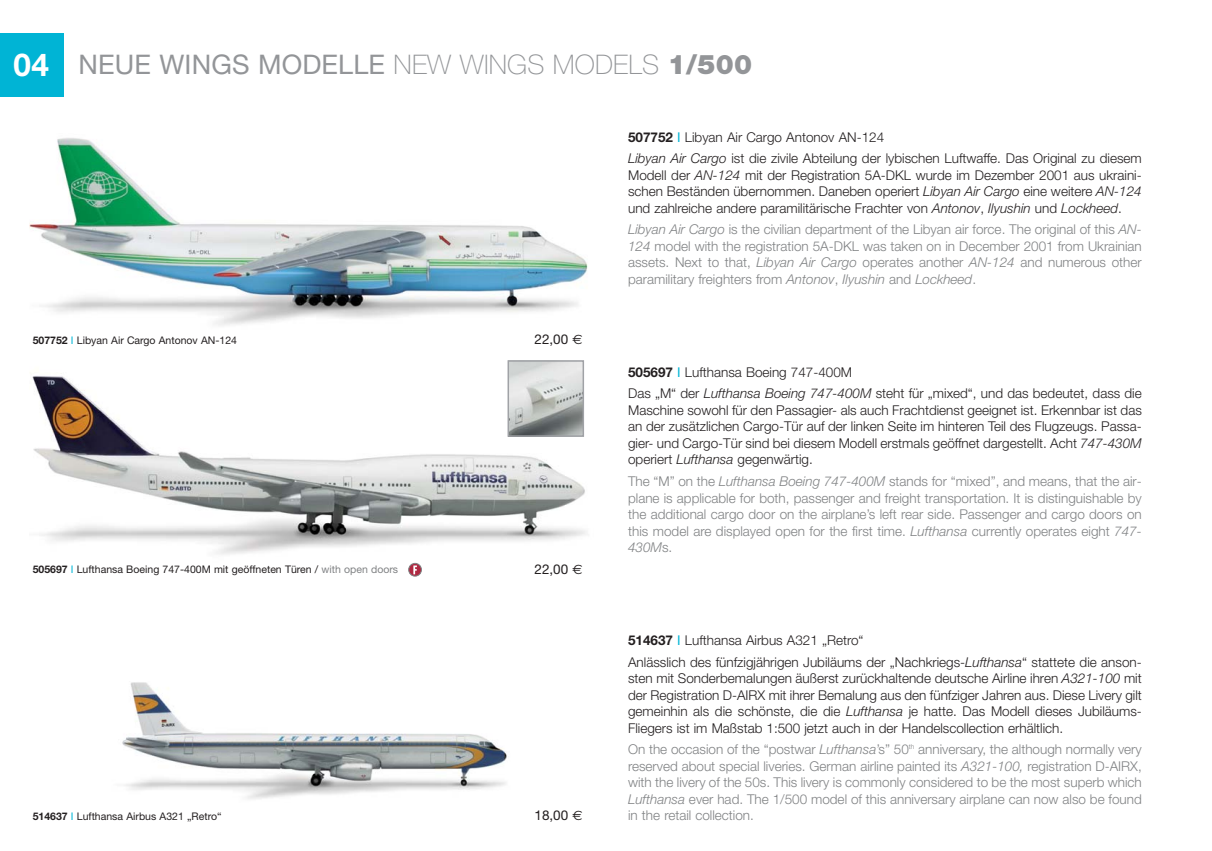
<style>
.page{position:relative;width:1212px;height:851px;background:#fff}
.page>*{position:absolute;margin:0;border:0;box-sizing:border-box;transform-origin:0 0}
.t1{font:27px "Helvetica Neue";letter-spacing:.005em;color:#939598}
.t2{font:300 13.5px/16.5px "Helvetica Neue";color:#231f20}
.t3{font:300 13.5px/16.5px "Helvetica Neue";color:#808284;text-align:justify}
.t4{font:13.5px "Helvetica Neue";color:#231f20}
.t5{font:10.5px "Helvetica Neue";color:#231f20}
.s1{font-weight:700;font-size:31.5px;color:#fff}
.s2{font-weight:100}
.s3{font-weight:900}
.s4{font-weight:700}
.s5{font-weight:400;color:#00b4d5}
.s6{font-style:italic}
.s7{color:#00b4d5}
.s8{font-family:"Euro Sans"}
.s9{color:#808284}
</style>
<div class="page">
<div style="left:0;top:33px;width:63px;height:63px;background:#00b4d5"></div>
<img style="left:32px;top:376px;width:555px;height:201px">
<img style="left:122px;top:682px;width:385px;height:117px">
<img style="left:29px;top:138px;width:559px;height:188px">
<div style="left:409px;top:563px;width:12px;height:13px;background:#af2942;border-radius:50%"></div>
<div style="left:408px;top:563px;width:14px;height:13px;border:1px solid #808284;border-radius:50%"></div>
<svg style="left:413px;top:565px;width:4px;height:9px"></svg>
<img style="left:510px;top:363px;width:71px;height:71px">
<div style="left:507px;top:360px;width:77px;height:77px;border:2px solid #a0a2a6"></div>
<h1 class="t1" style="left:14px;top:54px;width:740px"><span class="s1">04</span> NEUE WINGS MODELLE <span class="s2">NEW WINGS MODELS</span> <span class="s3">1/500</span></h1>
<p class="t2" style="left:628px;top:127px;width:515px;line-height:21.6px"><span class="s4">507752</span> <span class="s5">I</span> Libyan Air Cargo Antonov AN-124<br><span class="s6">Libyan Air Cargo</span> ist die zivile Abteilung der lybischen Luftwaffe. Das Original zu diesem</p>
<p class="t2" style="left:628px;top:168px;width:515px;text-align:justify">Modell der <span class="s6">AN-124</span> mit der Registration 5A-DKL wurde im Dezember 2001 aus ukraini&shy;schen Beständen übernommen. Daneben operiert <span class="s6">Libyan Air Cargo</span> eine weitere <span class="s6">AN-124 </span>und zahlreiche andere paramilitärische Frachter von <span class="s6">Antonov</span>, <span class="s6">Ilyushin</span> und <span class="s6">Lockheed</span>.</p>
<p class="t3" style="left:628px;top:222px;width:515px"><span class="s6">Libyan Air Cargo</span> is the civilian department of the Libyan air force. The original of this <span class="s6">AN-124</span> model with the registration 5A-DKL was taken on in December 2001 from Ukrainian assets. Next to that, <span class="s6">Libyan Air Cargo</span> operates another <span class="s6">AN-124</span> and numerous other paramilitary freighters from <span class="s6">Antonov</span>, <span class="s6">Ilyushin</span> and <span class="s6">Lockheed</span>.</p>
<p class="t5" style="left:33px;top:336px;width:206px"><span class="s4">507752</span> <span class="s7">I</span> Libyan Air Cargo Antonov AN-124</p>
<p class="t4" style="left:534px;top:334px;width:50px">22,00 <span class="s8">€</span></p>
<p class="t2" style="left:628px;top:362px;width:515px;line-height:21.6px"><span class="s4">505697</span> <span class="s5">I</span> Lufthansa Boeing 747-400M<br>Das „M“ der <span class="s6">Lufthansa Boeing 747-400M</span> steht für „mixed“, und das bedeutet, dass die</p>
<p class="t2" style="left:628px;top:403px;width:515px;text-align:justify">Maschine sowohl für den Passagier- als auch Frachtdienst geeignet ist. Erkennbar ist das an der zusätzlichen Cargo-Tür auf der linken Seite im hinteren Teil des Flugzeugs. Passa&shy;gier- und Cargo-Tür sind bei diesem Modell erstmals geöffnet dargestellt. Acht <span class="s6">747-430M </span>operiert <span class="s6">Lufthansa</span> gegenwärtig.</p>
<p class="t3" style="left:628px;top:474px;width:515px">The “M” on the <span class="s6">Lufthansa Boeing 747-400M</span> stands for “mixed”, and means, that the air&shy;plane is applicable for both, passenger and freight transportation. It is distinguishable by the additional cargo door on the airplane’s left rear side. Passenger and cargo doors on this model are displayed open for the first time. <span class="s6">Lufthansa</span> currently operates eight <span class="s6">747- 430M</span>s.</p>
<p class="t5" style="left:33px;top:566px;width:367px"><span class="s4">505697</span> <span class="s7">I</span> Lufthansa Boeing 747-400M mit geöffneten Türen / <span class="s9">with open doors</span></p>
<p class="t4" style="left:534px;top:563px;width:50px">22,00 <span class="s8">€</span></p>
<p class="t5" style="left:33px;top:812px;width:190px"><span class="s4">514637</span> <span class="s7">I</span> Lufthansa Airbus A321 „Retro“</p>
<p class="t4" style="left:534px;top:810px;width:50px">18,00 <span class="s8">€</span></p>
<p class="t2" style="left:628px;top:630px;width:515px;line-height:21.6px"><span class="s4">514637</span> <span class="s5">I</span> Lufthansa Airbus A321 „Retro“<br>Anlässlich des fünfzigjährigen Jubiläums der „Nachkriegs-<span class="s6">Lufthansa</span>“ stattete die anson-</p>
<p class="t2" style="left:628px;top:671px;width:515px;text-align:justify">sten mit Sonderbemalungen äußerst zurückhaltende deutsche Airline ihren <span class="s6">A321-100</span> mit der Registration D-AIRX mit ihrer Bemalung aus den fünfziger Jahren aus. Diese Livery gilt gemeinhin als die schönste, die die <span class="s6">Lufthansa</span> je hatte. Das Modell dieses Jubiläums-Fliegers ist im Maßstab 1:500 jetzt auch in der Handelscollection erhältlich.</p>
<p class="t3" style="left:628px;top:742px;width:515px">On the occasion of the “postwar <span class="s6">Lufthansa</span>’s” 50<sup>th</sup> anniversary, the although normally very reserved about special liveries. German airline painted its <span class="s6">A321-100,</span> registration D-AIRX, with the livery of the 50s. This livery is commonly considered to be the most superb which <span class="s6">Lufthansa</span> ever had. The 1/500 model of this anniversary airplane can now also be found in the retail collection.</p>
</div>
